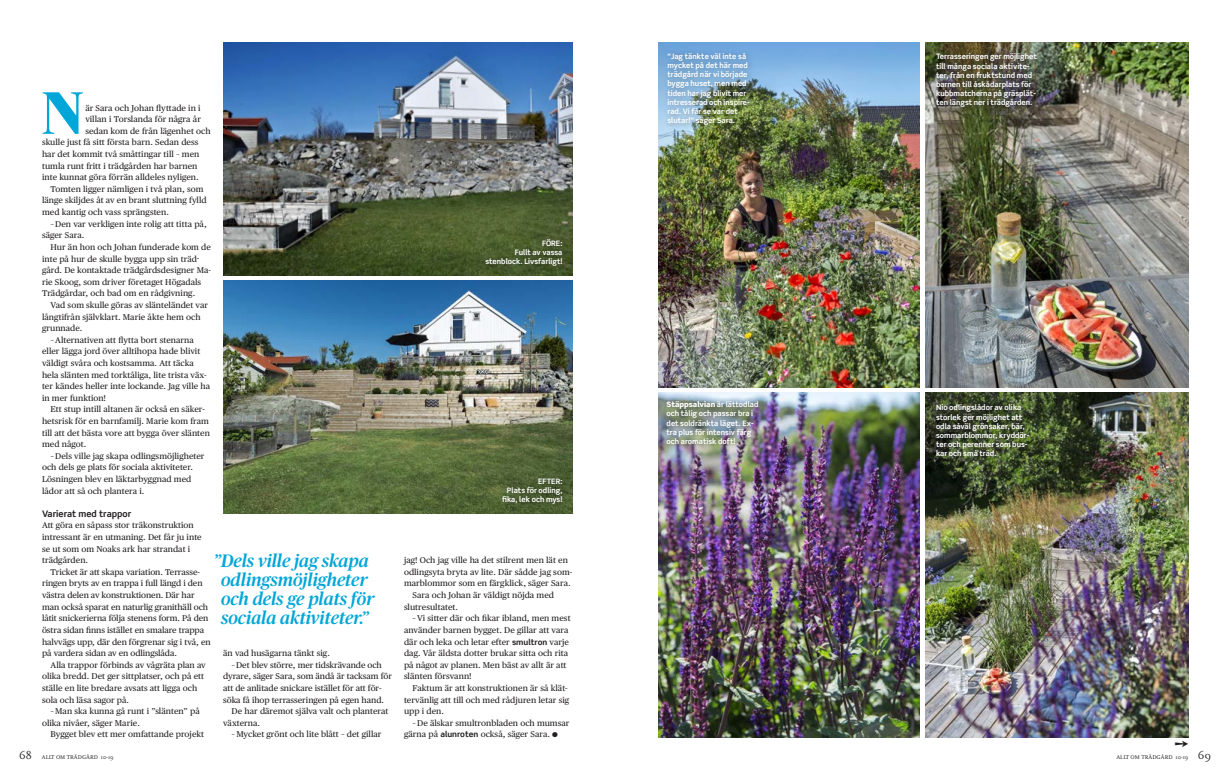
<style>
.page{position:relative;width:1231px;height:780px;background:#fff}
.page>*{position:absolute;margin:0;border:0;box-sizing:border-box;transform-origin:0 0}
.t1{font:700 59.8px "Publico Banner";color:#00a6d7}
.t2{font:italic 500 18px/19px "Publico Headline";color:#00a6d7;text-align:center}
.t3{font:700 9px "Scene Std";color:#231f20}
.t4{font:8.4px/11.6px "Publico Text";color:#231f20}
.t5{font:700 7.4px/9.2px "Scene Std";color:#fff}
.t6{font:5.7px "Scala";color:#231f20}
.t7{font:5.7px "Scala";color:#231f20}
.s1{font-family:"Scene Std";font-weight:700;font-size:8px}
.s2{font-weight:900}
.s3{font-size:11px}
.s4{font-style:inherit}
</style>
<div class="page">
<img style="left:658px;top:43px;width:261px;height:344px">
<img style="left:925px;top:43px;width:263px;height:344px">
<img style="left:925px;top:393px;width:263px;height:344px">
<img style="left:658px;top:393px;width:261px;height:344px">
<img style="left:223px;top:43px;width:350px;height:232px">
<img style="left:223px;top:280px;width:350px;height:233px">
<div style="left:481px;top:235px;width:87px;height:37px;background:#231f20;opacity:.6"></div>
<div style="left:498px;top:473px;width:70px;height:37px;background:#231f20;opacity:.6"></div>
<div style="left:663px;top:48px;width:92px;height:83px;background:#231f20;opacity:.4"></div>
<div style="left:931px;top:49px;width:111px;height:65px;background:#231f20;opacity:.6"></div>
<div style="left:662px;top:396px;width:102px;height:54px;background:#231f20;opacity:.4"></div>
<div style="left:931px;top:400px;width:104px;height:63px;background:#231f20;opacity:.6"></div>
<h1 class="t1" style="left:42px;top:70px;width:43px">N</h1>
<p class="t4" style="left:85px;top:101px;width:117px">är Sara och Johan flyttade in i</p>
<p class="t4" style="left:85px;top:113px;width:117px">villan i Torslanda för några år</p>
<p class="t4" style="left:85px;top:125px;width:127px">sedan kom de från lägenhet och</p>
<p class="t4" style="left:42px;top:136px;width:158px">skulle just få sitt första barn. Sedan dess</p>
<p class="t4" style="left:42px;top:148px;width:159px">har det kommit två småttingar till – men</p>
<p class="t4" style="left:42px;top:159px;width:157px">tumla runt fritt i trädgården har barnen</p>
<p class="t4" style="left:42px;top:171px;width:158px">inte kunnat göra förrän alldeles nyligen.</p>
<p class="t4" style="left:51px;top:183px;width:154px">Tomten ligger nämligen i två plan, som</p>
<p class="t4" style="left:42px;top:194px;width:166px">länge skiljdes åt av en brant sluttning fylld</p>
<p class="t4" style="left:42px;top:206px;width:128px">med kantig och vass sprängsten.</p>
<p class="t4" style="left:42px;top:217px;width:166px;text-indent:9px">– Den var verkligen inte rolig att titta på, säger Sara.</p>
<p class="t4" style="left:42px;top:241px;width:170px;text-indent:9px">Hur än hon och Johan funderade kom de inte på hur de skulle bygga upp sin träd&shy;gård. De kontaktade trädgårdsdesigner Ma&shy;rie Skoog, som driver företaget Högadals Trädgårdar, och bad om en rådgivning.</p>
<p class="t4" style="left:42px;top:299px;width:168px;text-indent:9px">Vad som skulle göras av slänteländet var långtifrån självklart. Marie åkte hem och grunnade.</p>
<p class="t4" style="left:42px;top:333px;width:170px;text-indent:9px">– Alternativen att flytta bort stenarna eller lägga jord över alltihopa hade blivit väldigt svåra och kostsamma. Att täcka hela slänten med torktåliga, lite trista väx&shy;ter kändes heller inte lockande. Jag ville ha in mer funktion!</p>
<p class="t4" style="left:42px;top:403px;width:169px;text-indent:9px">Ett stup intill altanen är också en säker&shy;hetsrisk för en barnfamilj. Marie kom fram till att det bästa vore att bygga över slänten med något.</p>
<p class="t4" style="left:42px;top:449px;width:164px;text-indent:9px">– Dels ville jag skapa odlingsmöjligheter och dels ge plats för sociala aktiviteter.<br>Lösningen blev en läktarbyggnad med lådor att så och plantera i.</p>
<p class="t3" style="left:42px;top:508px;width:91px">Varierat med trappor</p>
<p class="t4" style="left:42px;top:519px;width:161px">Att göra en såpass stor träkonstruktion intressant är en utmaning. Det får ju inte se ut som om Noaks ark har strandat i trädgården.</p>
<p class="t4" style="left:42px;top:565px;width:170px;text-indent:9px">Tricket är att skapa variation. Terrasse&shy;ringen bryts av en trappa i full längd i den västra delen av konstruktionen. Där har man också sparat en naturlig granithäll och låtit snickerierna följa stenens form. På den östra sidan finns istället en smalare trappa halvvägs upp, där den förgrenar sig i två, en på vardera sidan av en odlingslåda.</p>
<p class="t4" style="left:42px;top:658px;width:165px;text-indent:9px">Alla trappor förbinds av vågräta plan av olika bredd. Det ger sittplatser, och på ett ställe en lite bredare avsats att ligga och sola och läsa sagor på.</p>
<p class="t4" style="left:42px;top:705px;width:159px;text-indent:9px">– Man ska kunna gå runt i ”slänten” på olika nivåer, säger Marie.</p>
<p class="t4" style="left:51px;top:728px;width:155px">Bygget blev ett mer omfattande projekt</p>
<h2 class="t2" style="left:214px;top:550px;width:162px">”Dels ville jag skapa odlingsmöjligheter och dels ge plats för sociala aktiviteter.”</h2>
<p class="t4" style="left:223px;top:646px;width:108px">än vad husägarna tänkt sig.</p>
<p class="t4" style="left:231px;top:658px;width:152px">– Det blev större, mer tidskrävande och</p>
<p class="t4" style="left:223px;top:670px;width:170px">dyrare, säger Sara, som ändå är tacksam för</p>
<p class="t4" style="left:223px;top:681px;width:160px">att de anlitade snickare istället för att för-</p>
<p class="t4" style="left:223px;top:693px;width:162px">söka få ihop terrasseringen på egen hand.</p>
<p class="t4" style="left:231px;top:704px;width:158px">De har däremot själva valt och planterat</p>
<p class="t4" style="left:223px;top:716px;width:38px">växterna.</p>
<p class="t4" style="left:231px;top:728px;width:151px">– Mycket grönt och lite blått – det gillar</p>
<p class="t5" style="left:485px;top:238px;width:79px;text-align:right">FÖRE:<br>Fullt av vassa stenblock. Livsfarligt!</p>
<p class="t5" style="left:502px;top:476px;width:62px;text-align:right">EFTER:<br>Plats för odling, fika, lek och mys!</p>
<p class="t4" style="left:404px;top:554px;width:165px">jag! Och jag ville ha det stilrent men lät en</p>
<p class="t4" style="left:404px;top:565px;width:170px">odlingsyta bryta av lite. Där sådde jag som-</p>
<p class="t4" style="left:404px;top:577px;width:168px">marblommor som en färgklick, säger Sara.</p>
<p class="t4" style="left:412px;top:588px;width:143px">Sara och Johan är väldigt nöjda med</p>
<p class="t4" style="left:404px;top:600px;width:56px">slutresultatet.</p>
<p class="t4" style="left:404px;top:612px;width:168px;text-indent:9px">– Vi sitter där och fikar ibland, men mest använder barnen bygget. De gillar att vara där och leka och letar efter <span class="s1">smultron</span> varje dag. Vår äldsta dotter brukar sitta och rita på något av planen. Men bäst av allt är att slänten försvann!</p>
<p class="t4" style="left:404px;top:681px;width:167px;text-indent:9px">Faktum är att konstruktionen är så klät&shy;tervänlig att till och med rådjuren letar sig upp i den.</p>
<p class="t4" style="left:404px;top:716px;width:167px;text-indent:9px">– De älskar smultronbladen och mumsar gärna på <span class="s1">alunroten</span> också, säger Sara. ●</p>
<p class="t5" style="left:667px;top:51px;width:84px">”Jag tänkte väl inte så mycket på det här med trädgård när vi började bygga huset, men med tiden har jag blivit mer intresserad och inspire&shy;rad. Vi får se var det slutar!” säger Sara.</p>
<p class="t5" style="left:935px;top:52px;width:102px">Terrasseringen ger möjlighet till många sociala aktivite&shy;ter, från en fruktstund med barnen till åskådarplats för kubbmatcherna på gräsplät&shy;ten längst ner i trädgården.</p>
<p class="t5" style="left:666px;top:400px;width:93px"><span class="s2">Stäppsalvian</span> är lättodlad och tålig och passar bra i det soldränkta läget. Ex&shy;tra plus för intensiv färg och aromatisk doft!</p>
<p class="t5" style="left:935px;top:403px;width:95px">Nio odlingslådor av olika storlek ger möjlighet att odla såväl grönsaker, bär, sommarblommor, kryddör&shy;ter och perenner som bus&shy;kar och små träd.</p>
<p class="t6" style="left:19px;top:754px;width:96px"><span class="s3">68</span> ALLT OM TRÄDGÅRD 10-19</p>
<p class="t7" style="left:1116px;top:754px;width:96px">ALLT OM TRÄDGÅRD <span class="s4">10</span>-19 <span class="s3">69</span></p>
</div>
